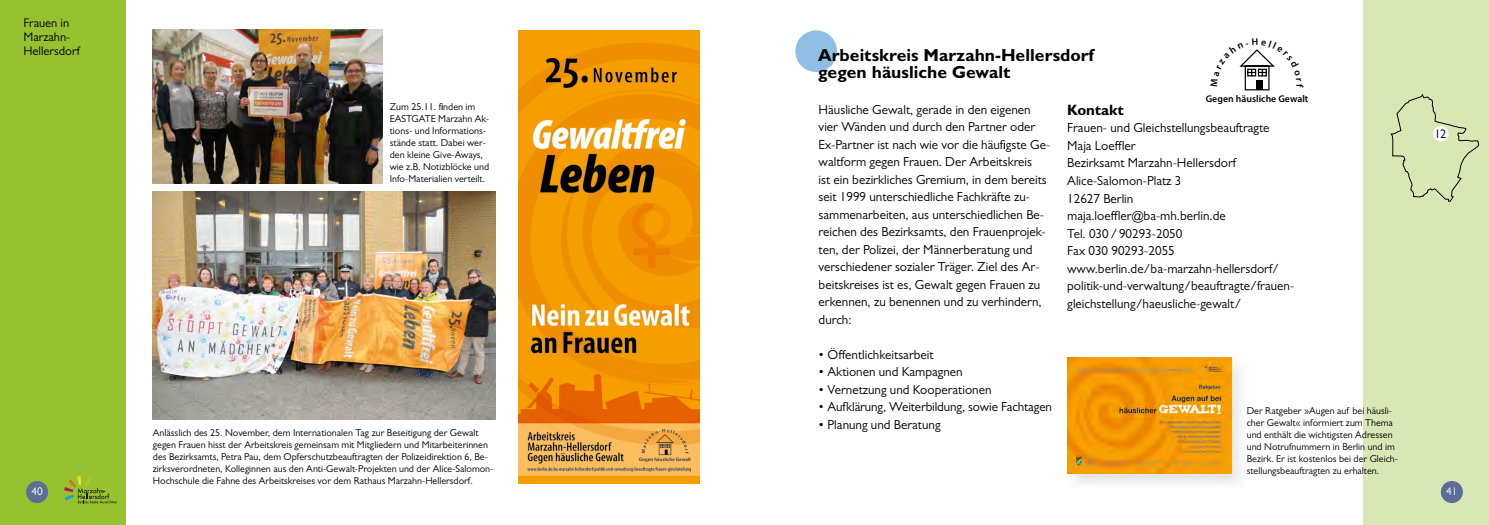
<style>
.page{position:relative;width:1489px;height:525px;background:#fff}
.page>*{position:absolute;margin:0;border:0;box-sizing:border-box;transform-origin:0 0}
.t1{font:700 17.5px/17.5px "Gill Sans MT Pro";color:#000}
.t2{font:700 15px "Gill Sans MT Pro";color:#000}
.t3{font:13.12px/17.5px "Gill Sans MT Pro";color:#000}
.t4{font:12.5px/13.8px "Gill Sans MT Pro";color:#000}
.t5{font:11.25px "Gill Sans MT Pro";color:#fff}
.t6{font:10px/12px "Gill Sans MT Pro";color:#000}
.t7{font:600 9.75px "Myriad Pro";letter-spacing:.005em;color:#000}
</style>
<div class="page">
<div style="left:1362px;top:0;width:126px;height:524px;background:#d9e7b5"></div>
<div style="left:0;top:0;width:126px;height:524px;background:#96c22f"></div>
<div style="left:26px;top:480px;width:22px;height:23px;background:#5b6f96;border-radius:50%"></div>
<svg style="left:64px;top:476px;width:53px;height:27px"></svg>
<div style="left:1440px;top:480px;width:22px;height:23px;background:#5b6f96;border-radius:50%"></div>
<img style="left:518px;top:31px;width:181px;height:452px">
<div style="left:795px;top:30px;width:42px;height:42px;background:#90bfe5;border-radius:50%"></div>
<div style="left:1067px;top:357px;width:179px;height:131px;background:#000;opacity:.1"></div>
<img style="left:1067px;top:357px;width:164px;height:116px">
<svg style="left:1390px;top:94px;width:90px;height:108px"></svg>
<div style="left:1432px;top:126px;width:16px;height:15px;background:#fff;border-radius:50%"></div>
<img style="left:153px;top:30px;width:230px;height:153px">
<img style="left:153px;top:191px;width:342px;height:228px">
<svg style="left:1239px;top:49px;width:36px;height:42px"></svg>
<p class="t4" style="left:23px;top:16px;width:58px">Frauen in<br>Marzahn-<br>Hellersdorf</p>
<p class="t6" style="left:390px;top:100px;width:101px">Zum 25.11. finden im<br>EASTGATE Marzahn Ak&shy;tions- und Informations&shy;stände statt. Dabei wer&shy;den kleine Give-Aways, wie z.B. Notizblöcke und<br>Info-Materialien verteilt.</p>
<p class="t5" style="left:31px;top:484px;width:13px">40</p>
<p class="t6" style="left:153px;top:426px;width:342px">Anlässlich des 25. November, dem Internationalen Tag zur Beseitigung der Gewalt gegen Frauen hisst der Arbeitskreis gemeinsam mit Mitgliedern und Mitarbeiterinnen des Bezirksamts, Petra Pau, dem Opferschutzbeauftragten der Polizeidirektion 6, Be&shy;zirksverordneten, Kolleginnen aus den Anti-Gewalt-Projekten und der Alice-Salomon-Hochschule die Fahne des Arbeitskreises vor dem Rathaus Marzahn-Hellersdorf.</p>
<h1 class="t1" style="left:818px;top:46px;width:277px">Arbeitskreis Marzahn-Hellersdorf gegen häusliche Gewalt</h1>
<p class="t3" style="left:818px;top:100px;width:233px">Häusliche Gewalt, gerade in den eigenen vier Wänden und durch den Partner oder Ex-Partner ist nach wie vor die häufigste Ge&shy;waltform gegen Frauen. Der Arbeitskreis<br>ist ein bezirkliches Gremium, in dem bereits seit 1999 unterschiedliche Fachkräfte zu&shy;sammenarbeiten, aus unterschiedlichen Be&shy;reichen des Bezirksamts, den Frauenprojek&shy;ten, der Polizei, der Männerberatung und verschiedener sozialer Träger. Ziel des Ar&shy;beitskreises ist es, Gewalt gegen Frauen zu erkennen, zu benennen und zu verhindern, durch:</p>
<p class="t3" style="left:818px;top:345px;width:116px">• Öffentlichkeitsarbeit</p>
<p class="t3" style="left:818px;top:363px;width:145px">• Aktionen und Kampagnen</p>
<p class="t3" style="left:818px;top:380px;width:174px">• Vernetzung und Kooperationen</p>
<p class="t3" style="left:818px;top:398px;width:235px">• Aufklärung, Weiterbildung, sowie Fachtagen</p>
<p class="t3" style="left:818px;top:415px;width:123px">• Planung und Beratung</p>
<p class="t7" style="left:1205px;top:93px;width:104px">Gegen häusliche Gewalt</p>
<p class="t2" style="left:1067px;top:100px;width:58px">Kontakt</p>
<p class="t3" style="left:1067px;top:119px;width:228px">Frauen- und Gleichstellungsbeauftragte<br>Maja Loeffler<br>Bezirksamt Marzahn-Hellersdorf<br>Alice-Salomon-Platz 3<br>12627 Berlin maja.loeffler@ba-mh.berlin.de<br>Tel. 030/90293-2050<br>Fax 030 90293-2055 www.berlin.de/ba-marzahn-hellersdorf/ politik-und-verwaltung/beauftragte/frauen&shy;gleichstellung/haeusliche-gewalt/</p>
<p class="t6" style="left:1246px;top:404px;width:153px">Der Ratgeber »Augen auf bei häusli&shy;cher Gewalt« informiert zum Thema und enthält die wichtigsten Adressen und Notrufnummern in Berlin und im Bezirk. Er ist kostenlos bei der Gleich&shy;stellungsbeauftragten zu erhalten.</p>
<p class="t4" style="left:1434px;top:127px;width:13px">12</p>
<p class="t5" style="left:1445px;top:484px;width:13px">41</p>
</div>
